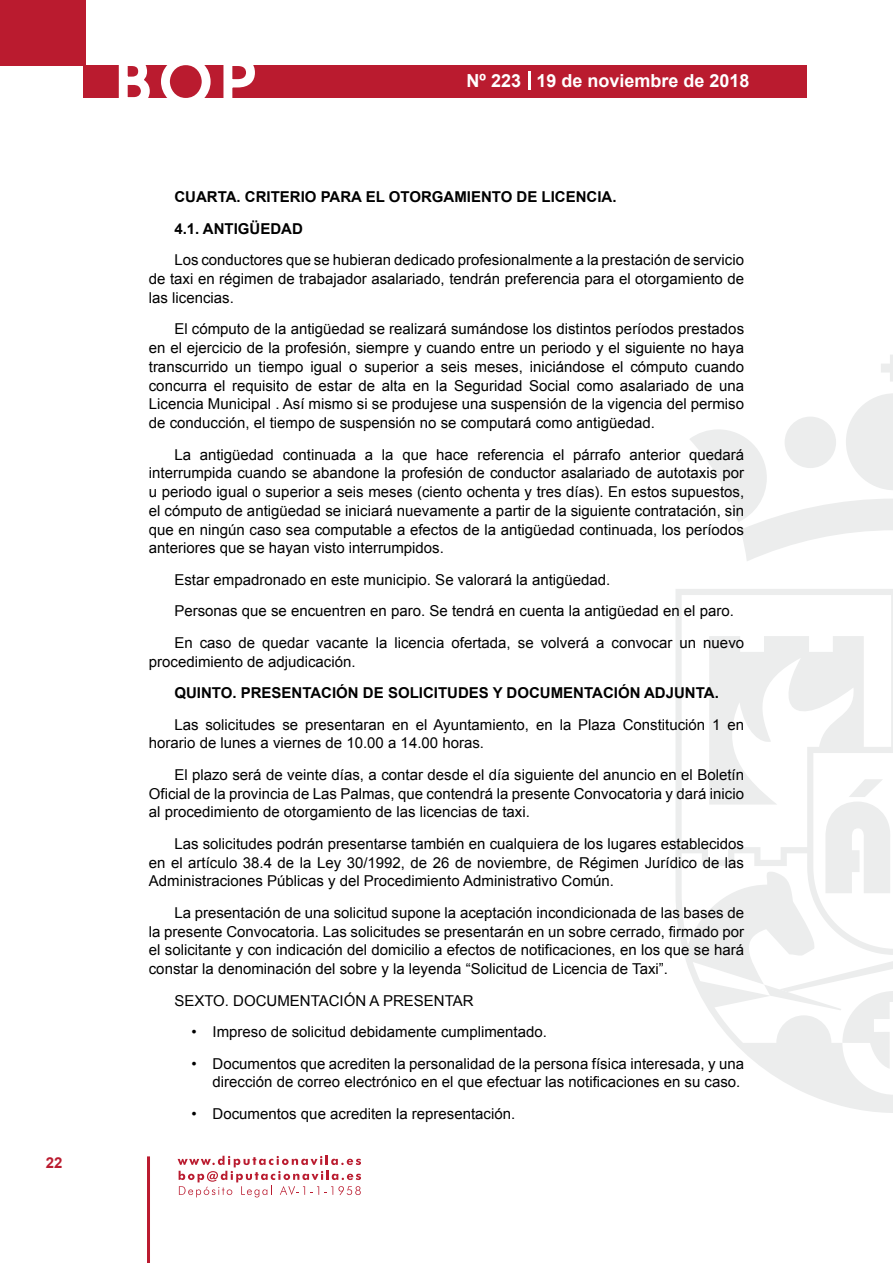
<style>
.page{position:relative;width:893px;height:1263px;background:#fff}
.page>*{position:absolute;margin:0;border:0;box-sizing:border-box;transform-origin:0 0}
.t1{font:500 61.5px "Avant Garde";color:#fff}
.t2{font:700 18px "Arial";color:#fff}
.t3{font:15px/18.8px "Arial";color:#000;text-align:justify}
.t4{font:700 15px/31.5px "Arial";color:#000}
.t5{font:700 15px "Arial";color:#ba1b2f}
</style>
<div class="page">
<svg style="left:178px;top:1156px;width:183px;height:41px"></svg>
<hr style="left:147px;top:1156px;width:3px;height:107px;background:#ba1b2f">
<div style="left:0;top:0;width:85px;height:66px;background:#ba1b2f"></div>
<div style="left:84px;top:65px;width:723px;height:33px;background:#ba1b2f"></div>
<svg style="left:118px;top:65px;width:32px;height:33px"></svg>
<svg style="left:161px;top:65px;width:50px;height:33px"></svg>
<svg style="left:223px;top:65px;width:32px;height:33px"></svg>
<svg style="left:529px;top:71px;width:2px;height:19px"></svg>
<svg style="left:881px;top:355px;width:12px;height:27px"></svg>
<svg style="left:690px;top:393px;width:203px;height:168px"></svg>
<svg style="left:676px;top:589px;width:217px;height:524px"></svg>
<svg style="left:764px;top:984px;width:129px;height:86px"></svg>
<svg style="left:825px;top:779px;width:66px;height:114px"></svg>
<p class="t5" style="left:46px;top:1153px;width:18px">22</p>
<h1 class="t1" style="left:115px;top:44px;width:141px">BOP</h1>
<p class="t2" style="left:467px;top:69px;width:284px">Nº 223 19 de noviembre de 2018</p>
<p class="t4" style="left:174px;top:182px;width:444px">CUARTA. CRITERIO PARA EL OTORGAMIENTO DE LICENCIA.<br>4.1. ANTIGÜEDAD</p>
<p class="t3" style="left:149px;top:251px;width:597px;text-indent:26px">Los conductores que se hubieran dedicado profesionalmente a la prestación de servicio de taxi en régimen de trabajador asalariado, tendrán preferencia para el otorgamiento de las licencias.</p>
<p class="t3" style="left:149px;top:320px;width:597px;text-indent:26px">El cómputo de la antigüedad se realizará sumándose los distintos períodos prestados en el ejercicio de la profesión, siempre y cuando entre un periodo y el siguiente no haya transcurrido un tiempo igual o superior a seis meses, iniciándose el cómputo cuando concurra el requisito de estar de alta en la Seguridad Social como asalariado de una Licencia Municipal . Así mismo si se produjese una suspensión de la vigencia del permiso de conducción, el tiempo de suspensión no se computará como antigüedad.</p>
<p class="t3" style="left:149px;top:445px;width:597px;text-indent:26px">La antigüedad continuada a la que hace referencia el párrafo anterior quedará interrumpida cuando se abandone la profesión de conductor asalariado de autotaxis por u periodo igual o superior a seis meses (ciento ochenta y tres días). En estos supuestos, el cómputo de antigüedad se iniciará nuevamente a partir de la siguiente contratación, sin que en ningún caso sea computable a efectos de la antigüedad continuada, los períodos anteriores que se hayan visto interrumpidos.</p>
<p class="t3" style="left:174px;top:564px;width:571px;line-height:31.5px;text-align:left">Estar empadronado en este municipio. Se valorará la antigüedad.<br>Personas que se encuentren en paro. Se tendrá en cuenta la antigüedad en el paro.<br>En caso de quedar vacante la licencia ofertada, se volverá a convocar un nuevo</p>
<p class="t3" style="left:149px;top:652px;width:208px">procedimiento de adjudicación.</p>
<p class="t4" style="left:174px;top:677px;width:546px">QUINTO. PRESENTACIÓN DE SOLICITUDES Y DOCUMENTACIÓN ADJUNTA.</p>
<p class="t3" style="left:149px;top:715px;width:597px;text-indent:26px">Las solicitudes se presentaran en el Ayuntamiento, en la Plaza Constitución 1 en horario de lunes a viernes de 10.00 a 14.00 horas.</p>
<p class="t3" style="left:149px;top:765px;width:597px;text-indent:26px">El plazo será de veinte días, a contar desde el día siguiente del anuncio en el Boletín Oficial de la provincia de Las Palmas, que contendrá la presente Convocatoria y dará inicio al procedimiento de otorgamiento de las licencias de taxi.</p>
<p class="t3" style="left:149px;top:834px;width:597px;text-indent:26px">Las solicitudes podrán presentarse también en cualquiera de los lugares establecidos en el artículo 38.4 de la Ley 30/1992, de 26 de noviembre, de Régimen Jurídico de las Administraciones Públicas y del Procedimiento Administrativo Común.</p>
<p class="t3" style="left:149px;top:903px;width:597px;text-indent:26px">La presentación de una solicitud supone la aceptación incondicionada de las bases de la presente Convocatoria. Las solicitudes se presentarán en un sobre cerrado, firmado por el solicitante y con indicación del domicilio a efectos de notificaciones, en los que se hará constar la denominación del sobre y la leyenda “Solicitud de Licencia de Taxi”.</p>
<p class="t3" style="left:174px;top:991px;width:301px">SEXTO. DOCUMENTACIÓN A PRESENTAR</p>
<p class="t3" style="left:191px;top:1023px;width:357px">• Impreso de solicitud debidamente cumplimentado.</p>
<p class="t3" style="left:191px;top:1054px;width:554px;text-align:right">• Documentos que acrediten la personalidad de la persona física interesada, y una dirección de correo electrónico en el que efectuar las notificaciones en su caso.</p>
<p class="t3" style="left:191px;top:1104px;width:325px">• Documentos que acrediten la representación.</p>
</div>
